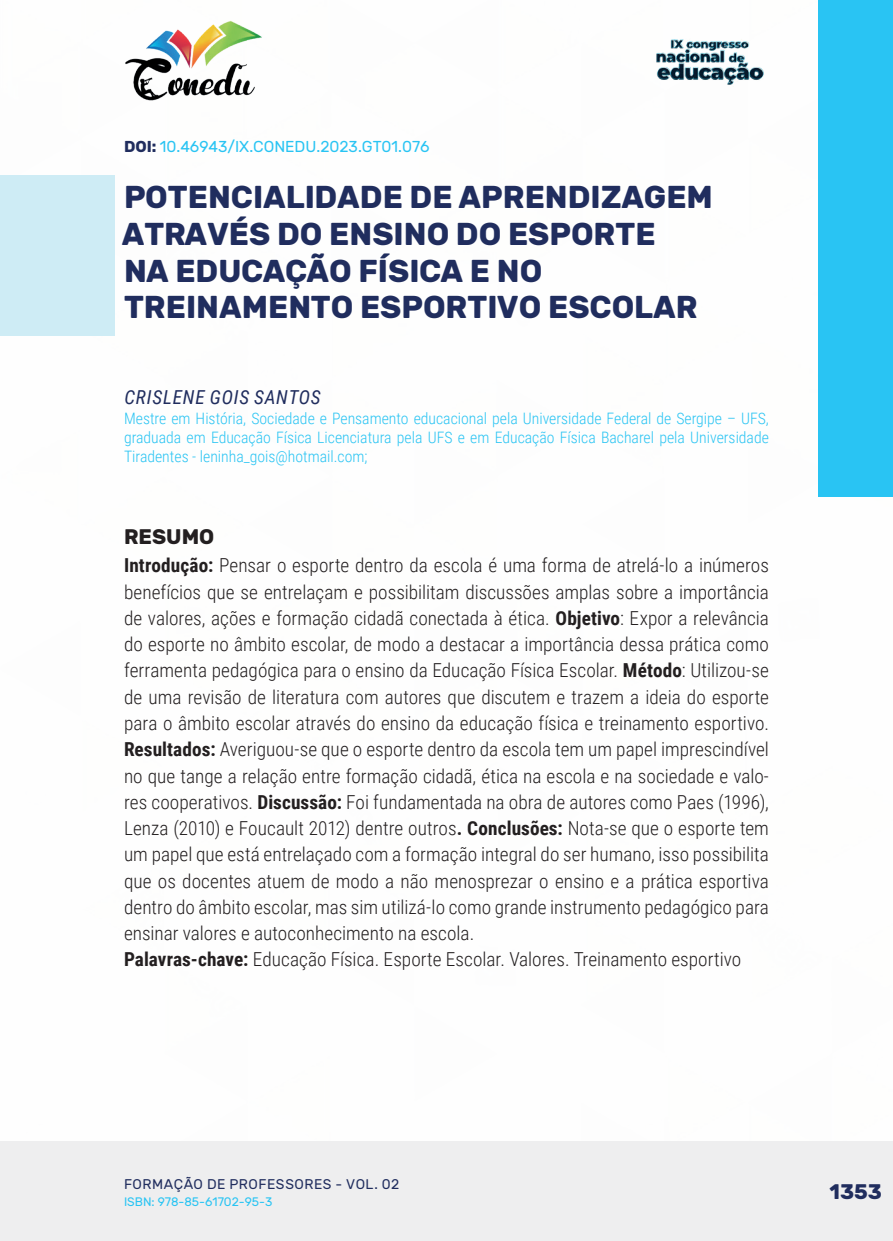
<style>
.page{position:relative;width:893px;height:1241px;background:#fff}
.page>*{position:absolute;margin:0;border:0;box-sizing:border-box;transform-origin:0 0}
._1_TITULO{font:700 31.5px/36.8px "Rubik";color:#202d5e}
._4_RESUMO{font:700 21px "Rubik";color:#231f20}
.t1{font:700 21px "Rubik";color:#202d5e}
._5_CORPO_RESUMO{font:300 19.25px/26.2px "Roboto Condensed";color:#231f20;text-align:justify}
._6_PALAVRAS-CHAVE{font:300 19.25px "Roboto Condensed";color:#231f20}
._2_AUTOR{font:italic 19.25px "Roboto Condensed";letter-spacing:.04em;color:#202d5e}
._3_FORMAÇÃO{font:300 15.75px/19.2px "Roboto Condensed";color:#29c4f3;text-align:justify}
._0_DOI{font:15.75px "Rubik";color:#29c4f3}
.t2{font:14px "Rubik";letter-spacing:.035em;color:#202d5e}
.t3{font:12.25px "Rubik";color:#29c4f3}
.s1{font-weight:700;color:#202d5e}
.s2{font-weight:700}
</style>
<div class="page">
<div style="left:0;top:1141px;width:893px;height:99px;background:#eeeeef"></div>
<div style="left:819px;top:0;width:74px;height:496px;background:#29c4f3"></div>
<img style="left:125px;top:20px;width:137px;height:81px">
<img style="left:656px;top:39px;width:108px;height:46px">
<div style="left:0;top:174px;width:114px;height:161px;background:#ceecf5"></div>
<p class="_0_DOI" style="left:124px;top:138px;width:307px"><span class="s1">DOI:</span> 10.46943/IX.CONEDU.2023.GT01.076</p>
<p class="_1_TITULO" style="left:122px;top:180px;width:593px">POTENCIALIDADE DE APRENDIZAGEM<br>ATRAVÉS DO ENSINO DO ESPORTE<br>NA EDUCAÇÃO FÍSICA E NO<br>TREINAMENTO ESPORTIVO ESCOLAR</p>
<p class="_2_AUTOR" style="left:124px;top:384px;width:198px">CRISLENE GOIS SANTOS</p>
<p class="_3_FORMAÇÃO" style="left:124px;top:407px;width:646px">Mestre em História, Sociedade e Pensamento educacional pela Universidade Federal de Sergipe – UFS, graduada em Educação Física Licenciatura pela UFS e em Educação Física Bacharel pela Universidade Tiradentes - leninha_gois@hotmail.com;</p>
<p class="_4_RESUMO" style="left:124px;top:524px;width:92px">RESUMO</p>
<p class="_5_CORPO_RESUMO" style="left:124px;top:551px;width:646px"><span class="s2">Introdução:</span> Pensar o esporte dentro da escola é uma forma de atrelá-lo a inúmeros benefícios que se entrelaçam e possibilitam discussões amplas sobre a importância de valores, ações e formação cidadã conectada à ética. <span class="s2">Objetivo</span>: Expor a relevância do esporte no âmbito escolar, de modo a destacar a importância dessa prática como ferramenta pedagógica para o ensino da Educação Física Escolar. <span class="s2">Método</span>: Utilizou-se de uma revisão de literatura com autores que discutem e trazem a ideia do esporte para o âmbito escolar através do ensino da educação física e treinamento esportivo.<br><span class="s2">Resultados:</span> Averiguou-se que o esporte dentro da escola tem um papel imprescindível no que tange a relação entre formação cidadã, ética na escola e na sociedade e valo&shy;res cooperativos. <span class="s2">Discussão:</span> Foi fundamentada na obra de autores como Paes (1996), Lenza (2010) e Foucault 2012) dentre outros<span class="s2">. Conclusões:</span> Nota-se que o esporte tem um papel que está entrelaçado com a formação integral do ser humano, isso possibilita que os docentes atuem de modo a não menosprezar o ensino e a prática esportiva dentro do âmbito escolar, mas sim utilizá-lo como grande instrumento pedagógico para ensinar valores e autoconhecimento na escola.</p>
<p class="_6_PALAVRAS-CHAVE" style="left:124px;top:945px;width:619px"><span class="s2">Palavras-chave:</span> Educação Física. Esporte Escolar. Valores. Treinamento esportivo</p>
<p class="t2" style="left:124px;top:1175px;width:277px">FORMAÇÃO DE PROFESSORES - VOL. 02</p>
<p class="t3" style="left:124px;top:1194px;width:150px">ISBN: 978-85-61702-95-3</p>
<p class="t1" style="left:829px;top:1179px;width:54px">1353</p>
</div>
